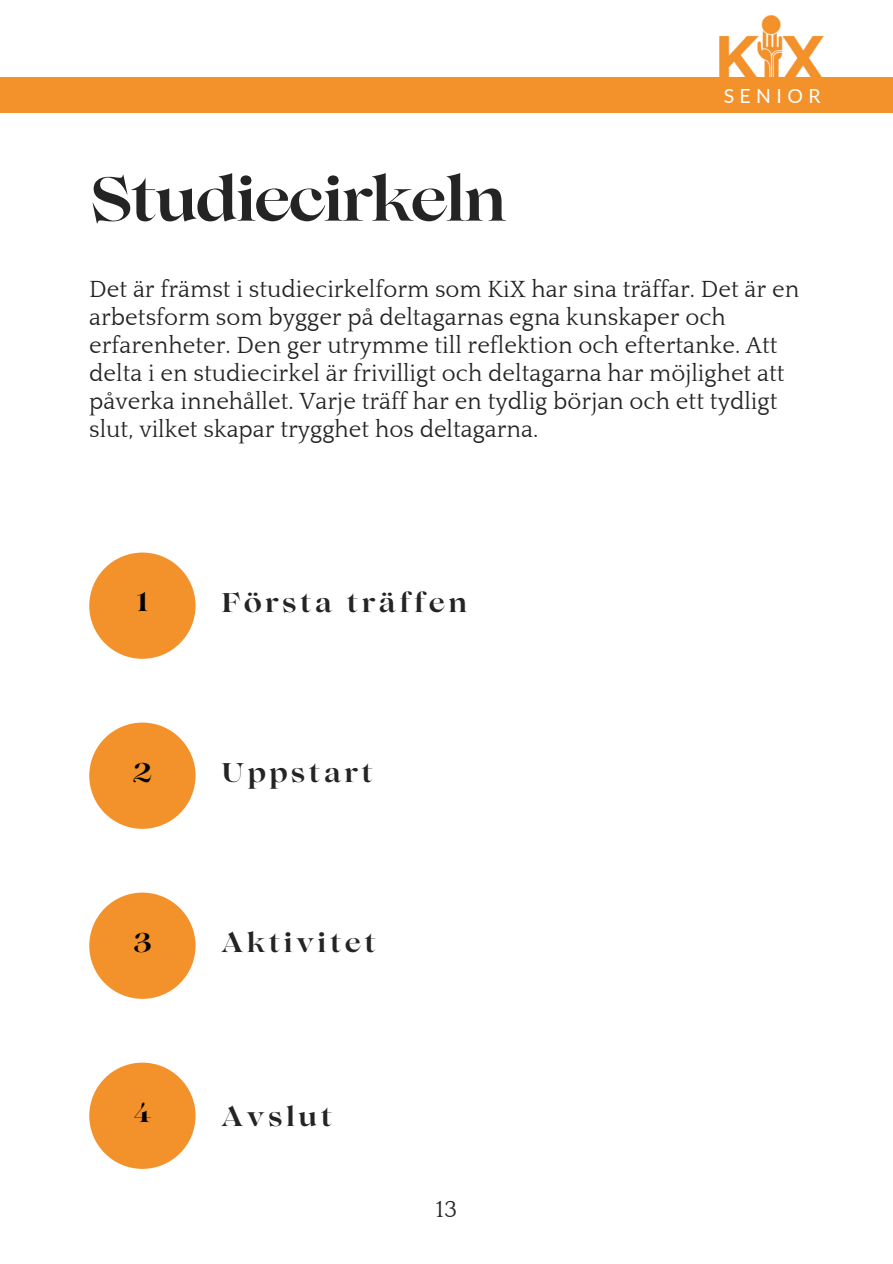
<style>
.page{position:relative;width:893px;height:1264px;background:#fff}
.page>*{position:absolute;margin:0;border:0;box-sizing:border-box;transform-origin:0 0}
.t1{font:700 61.5px "Lovelace";letter-spacing:-.03em;color:#242424}
.t2{font:700 27px "Lovelace";letter-spacing:.13em;color:#242424}
.t3{font:700 27px "Lovelace";color:#000}
.t4{font:24px/28px "Quattrocento";color:#242424}
.t5{font:19.5px "Lato";letter-spacing:.28em;color:#fff}
</style>
<div class="page">
<img style="left:719px;top:16px;width:105px;height:61px">
<div style="left:0;top:77px;width:892px;height:36px;background:#f3912b"></div>
<div style="left:89px;top:552px;width:106px;height:107px;background:#f3912b;border-radius:50%"></div>
<div style="left:89px;top:722px;width:106px;height:106px;background:#f3912b;border-radius:50%"></div>
<div style="left:89px;top:892px;width:106px;height:106px;background:#f3912b;border-radius:50%"></div>
<div style="left:89px;top:1062px;width:106px;height:106px;background:#f3912b;border-radius:50%"></div>
<p class="t1" style="left:89px;top:176px;width:419px">Studiecirkeln</p>
<p class="t5" style="left:723px;top:84px;width:98px">SENIOR</p>
<p class="t4" style="left:89px;top:275px;width:711px">Det är främst i studiecirkelform som KiX har sina träffar. Det är en arbetsform som bygger på deltagarnas egna kunskaper och erfarenheter. Den ger utrymme till reflektion och eftertanke. Att delta i en studiecirkel är frivilligt och deltagarna har möjlighet att påverka innehållet. Varje träff har en tydlig början och ett tydligt slut, vilket skapar trygghet hos deltagarna.</p>
<p class="t3" style="left:136px;top:591px;width:13px">1</p>
<p class="t2" style="left:221px;top:592px;width:248px">Första träffen</p>
<p class="t3" style="left:133px;top:762px;width:21px">2</p>
<p class="t2" style="left:221px;top:762px;width:153px">Uppstart</p>
<p class="t3" style="left:133px;top:932px;width:20px">3</p>
<p class="t2" style="left:221px;top:932px;width:157px">Aktivitet</p>
<p class="t3" style="left:133px;top:1102px;width:20px">4</p>
<p class="t2" style="left:221px;top:1106px;width:113px">Avslut</p>
<p class="t4" style="left:435px;top:1195px;width:23px">13</p>
</div>
